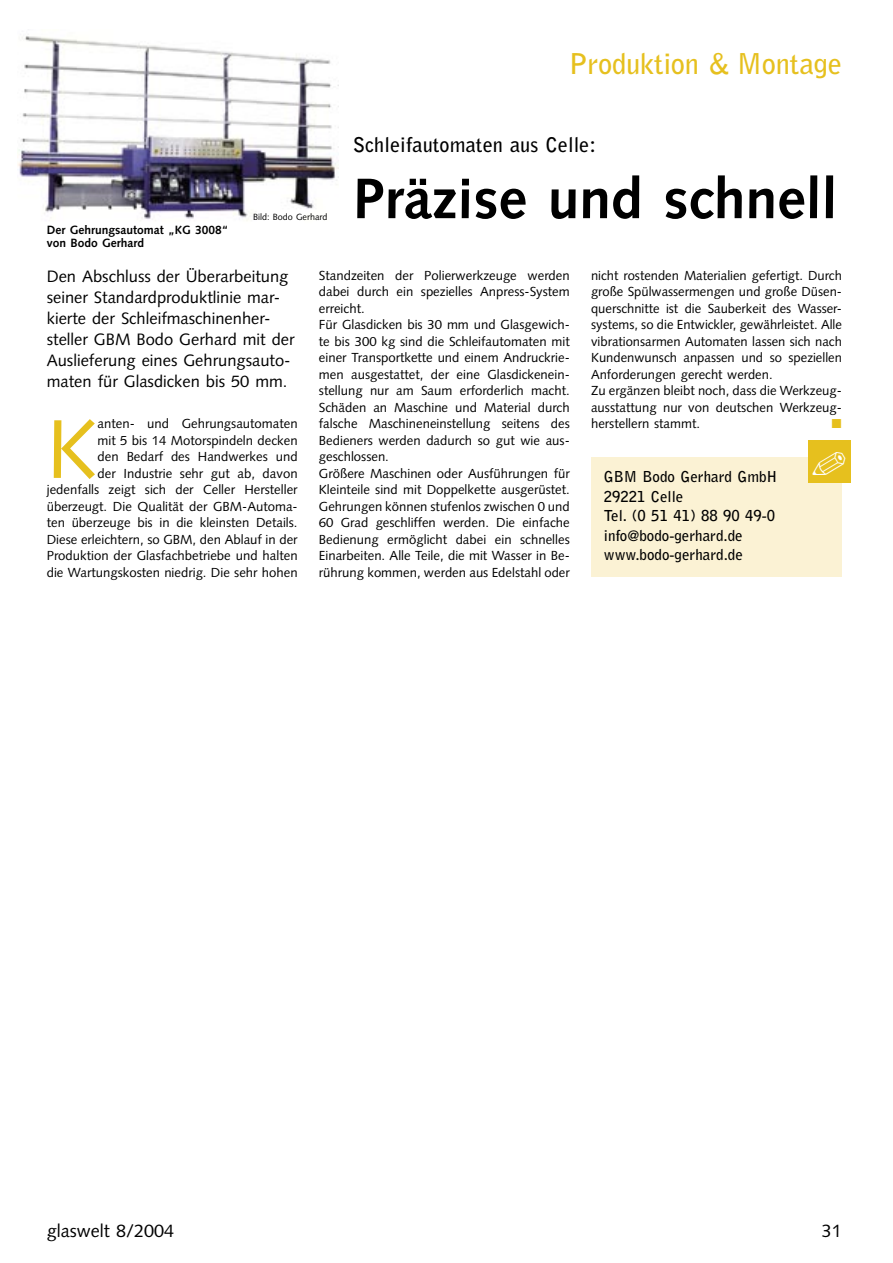
<style>
.page{position:relative;width:893px;height:1263px;background:#fff}
.page>*{position:absolute;margin:0;border:0;box-sizing:border-box;transform-origin:0 0}
.GW_Grundtext_mit_Initial{font:83.25px "Syntax";color:#e6c01e}
.GW_Headline_38p{font:700 57px "Syntax";color:#000}
.GW_Rubriken{font:700 28.5px "Bell Gothic";letter-spacing:-.01em;color:#e6c01e}
.GW_DZ_schwarz{font:700 20.25px "Bell Gothic";color:#000}
.t1{font:18px "Syntax";color:#000}
.GW_Vorspann_11_14{font:16.5px/21px "Syntax";color:#000}
.GW_Adresskasten{font:700 15px "Bell Gothic";color:#000}
.GW_Grundtext_8_75_11{font:13.2px/16.5px "Syntax";color:#000;text-align:justify}
.GW_Grundtext_mit_Initial-2{font:13.2px/16.5px "Syntax";color:#000;text-align:right}
.GW_BU_8_9{font:700 12px/13.5px "Syntax";color:#000}
.GW_Bildvermerk{font:9px "Syntax";color:#000}
</style>
<div class="page">
<img style="left:17px;top:36px;width:322px;height:185px">
<div style="left:591px;top:458px;width:251px;height:119px;background:#fbf2d4"></div>
<div style="left:808px;top:440px;width:42px;height:43px;background:#e6c01e"></div>
<p class="GW_BU_8_9" style="left:47px;top:223px;width:183px">Der Gehrungsautomat „KG 3008“ von Bodo Gerhard</p>
<p class="GW_Bildvermerk" style="left:253px;top:212px;width:76px">Bild: Bodo Gerhard</p>
<p class="GW_Rubriken" style="left:569px;top:46px;width:275px">Produktion &amp; Montage</p>
<p class="GW_DZ_schwarz" style="left:353px;top:133px;width:245px">Schleifautomaten aus Celle:</p>
<p class="GW_Headline_38p" style="left:353px;top:166px;width:486px">Präzise und schnell</p>
<p class="GW_Vorspann_11_14" style="left:47px;top:266px;width:249px">Den Abschluss der Überarbeitung seiner Standardproduktlinie mar&shy;kierte der Schleifmaschinenher&shy;steller GBM Bodo Gerhard mit der Auslieferung eines Gehrungsauto&shy;maten für Glasdicken bis 50 mm.</p>
<p class="GW_Grundtext_mit_Initial" style="left:47px;top:400px;width:52px">K</p>
<p class="GW_Grundtext_mit_Initial-2" style="left:47px;top:416px;width:252px">anten- und Gehrungsautomaten<br>mit 5 bis 14 Motorspindeln decken<br>den Bedarf des Handwerkes und<br>der Industrie sehr gut ab, davon jedenfalls zeigt sich der Celler Hersteller überzeugt. Die Qualität der GBM-Automa&shy;ten überzeuge bis in die kleinsten Details.<br>Diese erleichtern, so GBM, den Ablauf in der Produktion der Glasfachbetriebe und halten die Wartungskosten niedrig. Die sehr hohen</p>
<p class="GW_Grundtext_mit_Initial-2" style="left:319px;top:267px;width:252px;text-align:justify">Standzeiten der Polierwerkzeuge werden dabei durch ein spezielles Anpress-System erreicht.</p>
<p class="GW_Grundtext_8_75_11" style="left:319px;top:317px;width:252px">Für Glasdicken bis 30 mm und Glasgewich&shy;te bis 300 kg sind die Schleifautomaten mit einer Transportkette und einem Andruckrie&shy;men ausgestattet, der eine Glasdickenein&shy;stellung nur am Saum erforderlich macht.<br>Schäden an Maschine und Material durch falsche Maschineneinstellung seitens des Bedieners werden dadurch so gut wie aus&shy;geschlossen.</p>
<p class="GW_Grundtext_8_75_11" style="left:319px;top:465px;width:252px">Größere Maschinen oder Ausführungen für Kleinteile sind mit Doppelkette ausgerüstet.<br>Gehrungen können stufenlos zwischen 0 und 60 Grad geschliffen werden. Die einfache Bedienung ermöglicht dabei ein schnelles Einarbeiten. Alle Teile, die mit Wasser in Be&shy;rührung kommen, werden aus Edelstahl oder</p>
<p class="GW_Grundtext_8_75_11" style="left:591px;top:267px;width:252px">nicht rostenden Materialien gefertigt. Durch große Spülwassermengen und große Düsen&shy;querschnitte ist die Sauberkeit des Wasser&shy;systems, so die Entwickler, gewährleistet. Alle vibrationsarmen Automaten lassen sich nach Kundenwunsch anpassen und so speziellen Anforderungen gerecht werden.</p>
<p class="GW_Grundtext_8_75_11" style="left:591px;top:383px;width:252px">Zu ergänzen bleibt noch, dass die Werkzeug&shy;ausstattung nur von deutschen Werkzeug&shy;herstellern stammt.</p>
<p class="GW_Adresskasten" style="left:604px;top:468px;width:175px">GBM Bodo Gerhard GmbH</p>
<p class="GW_Adresskasten" style="left:604px;top:487px;width:81px">29221 Celle</p>
<p class="GW_Adresskasten" style="left:604px;top:507px;width:173px">Tel. (0 51 41) 88 90 49-0</p>
<p class="GW_Adresskasten" style="left:604px;top:526px;width:140px">info@bodo-gerhard.de</p>
<p class="GW_Adresskasten" style="left:604px;top:546px;width:141px">www.bodo-gerhard.de</p>
<p class="t1" style="left:47px;top:1220px;width:129px">glaswelt 8/2004</p>
<p class="t1" style="left:822px;top:1220px;width:22px">31</p>
</div>
